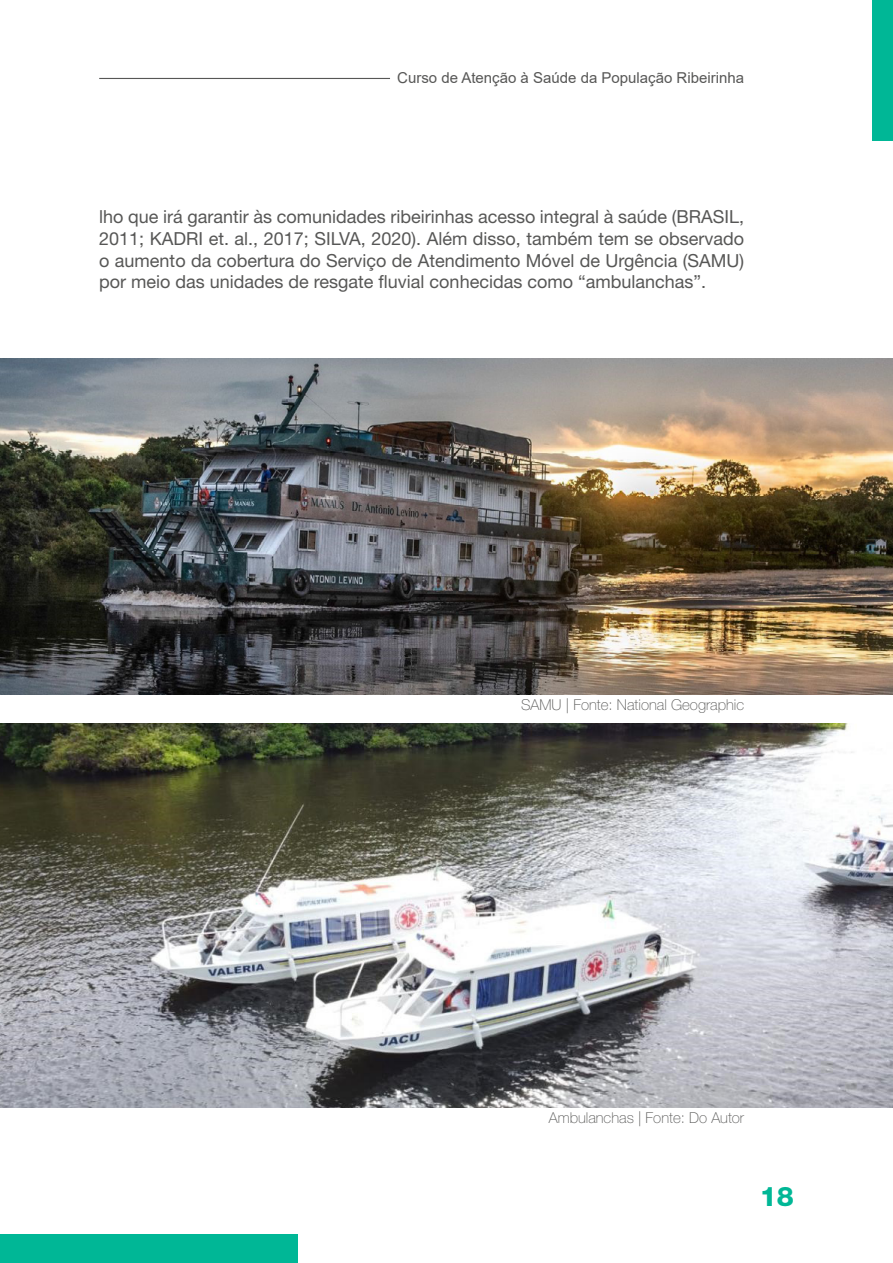
<style>
.page{position:relative;width:893px;height:1263px;background:#fff}
.page>*{position:absolute;margin:0;border:0;box-sizing:border-box;transform-origin:0 0}
.t1{font:800 27px "Helvetica Neue LT Std";color:#00b796}
.t2{font:18px/21.6px "Helvetica Neue LT Std";color:#575756;text-align:justify}
.t3{font:100 15px "Helvetica Neue LT Std";color:#575756}
.t4{font:15px "Arial";color:#575756}
</style>
<div class="page">
<div style="left:0;top:1235px;width:298px;height:28px;background:#00b796"></div>
<div style="left:872px;top:0;width:21px;height:140px;background:#00b796"></div>
<hr style="left:99px;top:78px;width:291px;height:1px;background:#575756">
<img style="left:0;top:723px;width:893px;height:384px">
<img style="left:0;top:358px;width:893px;height:337px">
<p class="t4" style="left:397px;top:67px;width:348px">Curso de Atenção à Saúde da População Ribeirinha</p>
<p class="t2" style="left:99px;top:206px;width:646px">lho que irá garantir às comunidades ribeirinhas acesso integral à saúde (BRASIL, 2011; KADRI et. al., 2017; SILVA, 2020). Além disso, também tem se observado o aumento da cobertura do Serviço de Atendimento Móvel de Urgência (SAMU) por meio das unidades de resgate fluvial conhecidas como “ambulanchas”.</p>
<p class="t3" style="left:521px;top:696px;width:225px">SAMU | Fonte: National Geographic</p>
<p class="t3" style="left:549px;top:1109px;width:197px">Ambulanchas | Fonte: Do Autor</p>
<h1 class="t1" style="left:760px;top:1180px;width:36px">18</h1>
</div>
